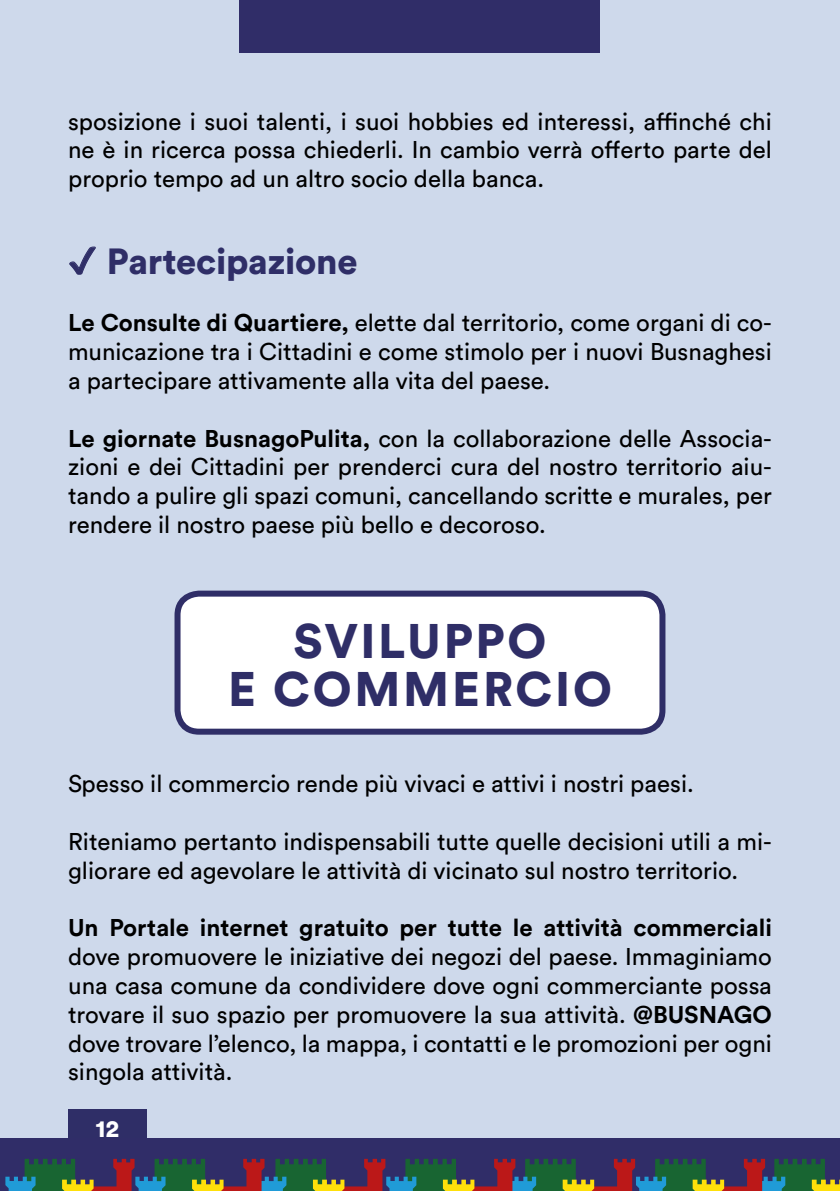
<style>
.page{position:relative;width:840px;height:1191px;background:#fff}
.page>*{position:absolute;margin:0;border:0;box-sizing:border-box;transform-origin:0 0}
.t1{font:900 48px/48px "Circular Std";letter-spacing:.055em;color:#2f2e67;text-align:center}
.t2{font:900 36px "Circular Std";letter-spacing:-.005em;color:#2f2e67}
.t3{font:24px/28.8px "Circular Std";color:#000;text-align:justify}
.t4{font:700 24px "Circular Std";color:#000}
.t5{font:900 24px "Circular Std";color:#fff}
.s1{font-weight:700}
</style>
<div class="page">
<div style="left:0;top:0;width:839px;height:1166px;background:#ced9eb"></div>
<div style="left:68px;top:1109px;width:78px;height:57px;background:#2f2e67"></div>
<div style="left:240px;top:0;width:360px;height:53px;background:#302d68"></div>
<div style="left:0;top:1138px;width:839px;height:53px;background:#302d68"></div>
<svg style="left:5px;top:1158px;width:834px;height:33px"></svg>
<div style="left:177px;top:593px;width:485px;height:138px;background:#fff;border-radius:22px"></div>
<div style="left:174px;top:590px;width:491px;height:144px;border:6px solid #2f2e67;border-radius:22px"></div>
<svg style="left:69px;top:246px;width:27px;height:29px"></svg>
<p class="t3" style="left:68px;top:106px;width:705px">sposizione i suoi talenti, i suoi hobbies ed interessi, affinché chi ne è in ricerca possa chiederli. In cambio verrà offerto parte del proprio tempo ad un altro socio della banca.</p>
<h2 class="t2" style="left:68px;top:237px;width:291px">✔ Partecipazione</h2>
<p class="t3" style="left:68px;top:308px;width:705px"><span class="s1">Le Consulte di Quartiere,</span> elette dal territorio, come organi di co&shy;municazione tra i Cittadini e come stimolo per i nuovi Busnaghesi a partecipare attivamente alla vita del paese.</p>
<p class="t3" style="left:68px;top:423px;width:705px"><span class="s1">Le giornate BusnagoPulita,</span> con la collaborazione delle Associa&shy;zioni e dei Cittadini per prenderci cura del nostro territorio aiu&shy;tando a pulire gli spazi comuni, cancellando scritte e murales, per rendere il nostro paese più bello e decoroso.</p>
<h1 class="t1" style="left:228px;top:616px;width:385px">SVILUPPO<br>E COMMERCIO</h1>
<p class="t3" style="left:68px;top:769px;width:626px">Spesso il commercio rende più vivaci e attivi i nostri paesi.</p>
<p class="t3" style="left:68px;top:826px;width:705px">Riteniamo pertanto indispensabili tutte quelle decisioni utili a mi&shy;gliorare ed agevolare le attività di vicinato sul nostro territorio.</p>
<p class="t4" style="left:68px;top:912px;width:705px">Un Portale internet gratuito per tutte le attività commerciali</p>
<p class="t3" style="left:68px;top:942px;width:705px">dove promuovere le iniziative dei negozi del paese. Immaginiamo una casa comune da condividere dove ogni commerciante possa trovare il suo spazio per promuovere la sua attività. <span class="s1">@BUSNAGO </span>dove trovare l’elenco, la mappa, i contatti e le promozioni per ogni singola attività.</p>
<p class="t5" style="left:95px;top:1112px;width:25px">12</p>
</div>
